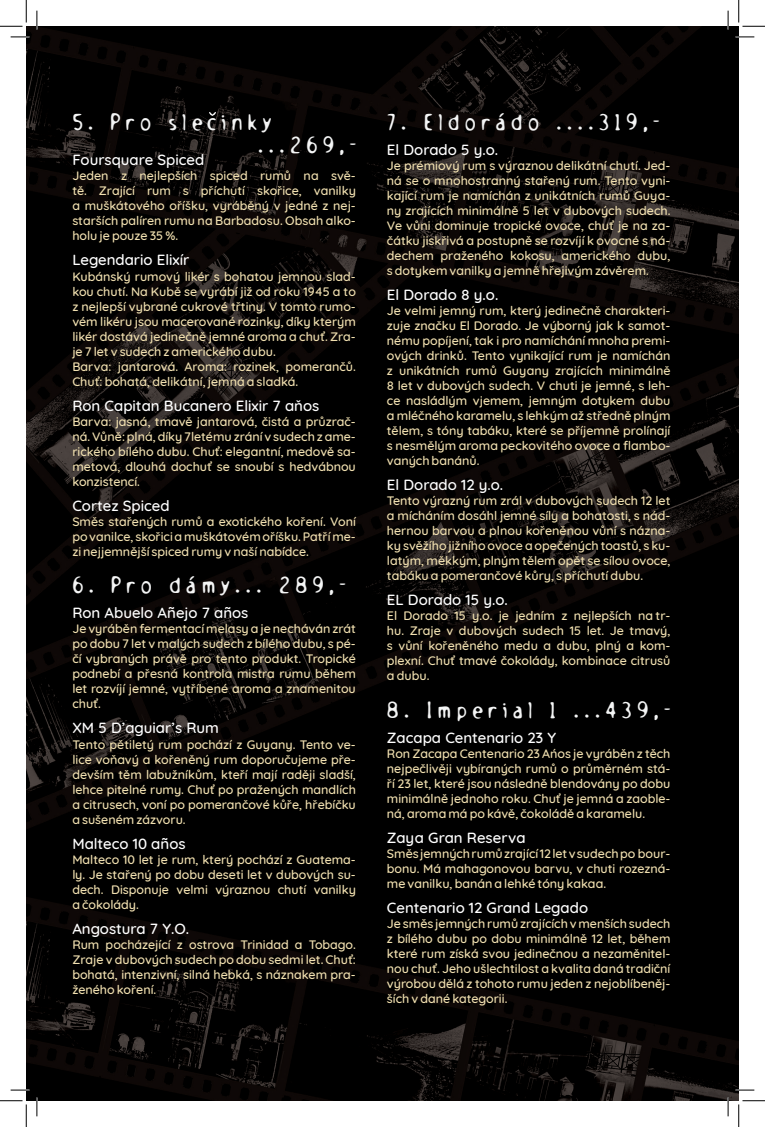
<style>
.page{position:relative;width:765px;height:1127px;background:#fff}
.page>*{position:absolute;margin:0;border:0;box-sizing:border-box;transform-origin:0 0}
.zeme_novy_nadpisy_rumak{font:22.5px "Holstein";letter-spacing:.25em;color:#f4f5f5}
.nadpis_rumak_vlevo{font:500 15px "Quicksand";color:#fff}
.text_rumak_popis{font:500 12.5px/15px "Quicksand";color:#f1e0b0;text-align:justify}
.s1{color:#fafafa}
</style>
<div class="page">
<img style="left:26px;top:26px;width:712px;height:1074px">
<svg style="left:209px;top:112px;width:7px;height:4px"></svg>
<svg style="left:11px;top:36px;width:18px;height:2px"></svg>
<svg style="left:735px;top:36px;width:19px;height:2px"></svg>
<svg style="left:11px;top:1088px;width:18px;height:2px"></svg>
<svg style="left:735px;top:1088px;width:19px;height:2px"></svg>
<svg style="left:36px;top:11px;width:2px;height:18px"></svg>
<svg style="left:36px;top:1097px;width:2px;height:18px"></svg>
<svg style="left:727px;top:11px;width:2px;height:18px"></svg>
<svg style="left:727px;top:1097px;width:2px;height:18px"></svg>
<svg style="left:0;top:0;width:27px;height:27px"></svg>
<svg style="left:0;top:1100px;width:27px;height:26px"></svg>
<svg style="left:738px;top:0;width:27px;height:27px"></svg>
<svg style="left:738px;top:1100px;width:27px;height:26px"></svg>
<p class="zeme_novy_nadpisy_rumak" style="left:72px;top:108px;width:200px">5. Pro slecinky</p>
<p class="zeme_novy_nadpisy_rumak" style="left:258px;top:131px;width:99px">...269,–</p>
<p class="nadpis_rumak_vlevo" style="left:72px;top:148px;width:133px">Foursquare Spiced</p>
<p class="text_rumak_popis" style="left:72px;top:167px;width:285px">Jeden z nejlepších spiced rumů na svě&shy;tě. Zrající rum s příchutí skořice, vanilky a muškátového oříšku, vyráběný v jedné z nej&shy;starších palíren rumu na Barbadosu. Obsah alko&shy;holu je pouze 35 %.</p>
<p class="nadpis_rumak_vlevo" style="left:72px;top:248px;width:119px">Legendario Elixír</p>
<p class="text_rumak_popis" style="left:72px;top:267px;width:285px">Kubánský rumový likér s bohatou jemnou slad&shy;kou chutí. Na Kubě se vyrábí již od roku 1945 a to z nejlepší vybrané cukrové třtiny. V tomto rumo&shy;vém likéru jsou macerované rozinky, díky kterým likér dostává jedinečně jemné aroma a chuť. Zra&shy;je 7 let v sudech z amerického dubu.</p>
<p class="text_rumak_popis" style="left:72px;top:357px;width:285px">Barva: jantarová. Aroma: rozinek, pomerančů.<br>Chuť: bohatá, delikátní, jemná a sladká.</p>
<p class="nadpis_rumak_vlevo" style="left:72px;top:393px;width:248px">Ron Capitan Bucanero Elixir 7 aňos</p>
<p class="text_rumak_popis" style="left:72px;top:412px;width:285px">Barva: jasná, tmavě jantarová, čistá a průzrač&shy;ná. Vůně: plná, díky 7letému zrání v sudech z ame&shy;rického bílého dubu. Chuť: elegantní, medově sa&shy;metová, dlouhá dochuť se snoubí s hedvábnou konzistencí.</p>
<p class="nadpis_rumak_vlevo" style="left:72px;top:493px;width:99px">Cortez Spiced</p>
<p class="text_rumak_popis" style="left:72px;top:512px;width:285px">Směs stařených rumů a exotického koření. Voní po vanilce, skořici a muškátovém oříšku. Patří me&shy;zi nejjemnější spiced rumy v naší nabídce.</p>
<p class="zeme_novy_nadpisy_rumak" style="left:72px;top:571px;width:275px">6. Pro dámy... 289,–</p>
<p class="nadpis_rumak_vlevo" style="left:72px;top:600px;width:178px">Ron Abuelo Añejo 7 años</p>
<p class="text_rumak_popis" style="left:72px;top:620px;width:285px">Je vyráběn fermentací melasy a je necháván zrát po dobu 7 let v malých sudech z bílého dubu, s pé&shy;čí vybraných právě pro tento produkt. Tropické podnebí a přesná kontrola mistra rumu během let rozvíjí jemné, vytříbené aroma a znamenitou chuť.</p>
<p class="nadpis_rumak_vlevo" style="left:72px;top:715px;width:148px">XM 5 D’aguiar’s Rum</p>
<p class="text_rumak_popis" style="left:72px;top:735px;width:285px">Tento pětiletý rum pochází z Guyany. Tento ve&shy;lice voňavý a kořeněný rum doporučujeme pře&shy;devším těm labužníkům, kteří mají raději sladší, lehce pitelné rumy. Chuť po pražených mandlích a citrusech, voní po pomerančové kůře, hřebíčku a sušeném zázvoru.</p>
<p class="nadpis_rumak_vlevo" style="left:72px;top:830px;width:115px">Malteco 10 años</p>
<p class="text_rumak_popis" style="left:72px;top:850px;width:285px">Malteco 10 let je rum, který pochází z Guatema&shy;ly. Je stařený po dobu deseti let v dubových su&shy;dech. Disponuje velmi výraznou chutí vanilky a čokolády.</p>
<p class="nadpis_rumak_vlevo" style="left:72px;top:915px;width:118px">Angostura 7 Y.O.</p>
<p class="text_rumak_popis" style="left:72px;top:935px;width:285px">Rum pocházející z ostrova Trinidad a Tobago.<br>Zraje v dubových sudech po dobu sedmi let. Chuť: bohatá, intenzivní, silná hebká, s náznakem pra&shy;ženého koření.</p>
<p class="zeme_novy_nadpisy_rumak" style="left:387px;top:108px;width:274px"><span class="s1">7</span>. Eldorádo ....319,–</p>
<p class="nadpis_rumak_vlevo" style="left:387px;top:137px;width:113px">El Dorado 5 y.o.</p>
<p class="text_rumak_popis" style="left:387px;top:157px;width:285px">Je prémiový rum s výraznou delikátní chutí. Jed&shy;ná se o mnohostranný stařený rum. Tento vyni&shy;kající rum je namíchán z unikátních rumů Guya&shy;ny zrajících minimálně 5 let v dubových sudech.<br>Ve vůni dominuje tropické ovoce, chuť je na za&shy;čátku jiskřivá a postupně se rozvíjí k ovocné s ná&shy;dechem praženého kokosu, amerického dubu, s dotykem vanilky a jemně hřejivým závěrem.</p>
<p class="nadpis_rumak_vlevo" style="left:387px;top:282px;width:113px">El Dorado 8 y.o.</p>
<p class="text_rumak_popis" style="left:387px;top:302px;width:285px">Je velmi jemný rum, který jedinečně charakteri&shy;zuje značku El Dorado. Je výborný jak k samot&shy;nému popíjení, tak i pro namíchání mnoha premi&shy;ových drinků. Tento vynikající rum je namíchán z unikátních rumů Guyany zrajících minimálně 8 let v dubových sudech. V chuti je jemné, s leh&shy;ce nasládlým vjemem, jemným dotykem dubu a mléčného karamelu, s lehkým až středně plným tělem, s tóny tabáku, které se příjemně prolínají s nesmělým aroma peckovitého ovoce a flambo&shy;vaných banánů.</p>
<p class="nadpis_rumak_vlevo" style="left:387px;top:472px;width:118px">El Dorado 12 y.o.</p>
<p class="text_rumak_popis" style="left:387px;top:492px;width:285px">Tento výrazný rum zrál v dubových sudech 12 let a mícháním dosáhl jemné síly a bohatosti, s nád&shy;hernou barvou a plnou kořeněnou vůní s názna&shy;ky svěžího jižního ovoce a opečených toastů, s ku&shy;latým, měkkým, plným tělem opět se sílou ovoce, tabáku a pomerančové kůry, s příchutí dubu.</p>
<p class="nadpis_rumak_vlevo" style="left:387px;top:587px;width:122px">EL Dorado 15 y.o.</p>
<p class="text_rumak_popis" style="left:387px;top:607px;width:285px">El Dorado 15 y.o. je jedním z nejlepších na tr&shy;hu. Zraje v dubových sudech 15 let. Je tmavý, s vůní kořeněného medu a dubu, plný a kom&shy;plexní. Chuť tmavé čokolády, kombinace citrusů a dubu.</p>
<p class="zeme_novy_nadpisy_rumak" style="left:387px;top:695px;width:285px">8. Imperial 1 ...439,–</p>
<p class="nadpis_rumak_vlevo" style="left:387px;top:725px;width:171px">Zacapa Centenario 23 Y</p>
<p class="text_rumak_popis" style="left:387px;top:744px;width:285px">Ron Zacapa Centenario 23 Ańos je vyráběn z těch nejpečlivěji vybíraných rumů o průměrném stá&shy;ří 23 let, které jsou následně blendovány po dobu minimálně jednoho roku. Chuť je jemná a zaoble&shy;ná, aroma má po kávě, čokoládě a karamelu.</p>
<p class="nadpis_rumak_vlevo" style="left:387px;top:825px;width:140px">Zaya Gran Reserva</p>
<p class="text_rumak_popis" style="left:387px;top:844px;width:285px">Směs jemných rumů zrající 12 let v sudech po bour&shy;bonu. Má mahagonovou barvu, v chuti rozezná&shy;me vanilku, banán a lehké tóny kakaa.</p>
<p class="nadpis_rumak_vlevo" style="left:387px;top:895px;width:203px">Centenario 12 Grand Legado</p>
<p class="text_rumak_popis" style="left:387px;top:914px;width:285px">Je směs jemných rumů zrajících v menších sudech z bílého dubu po dobu minimálně 12 let, během které rum získá svou jedinečnou a nezaměnitel&shy;nou chuť. Jeho ušlechtilost a kvalita daná tradiční výrobou dělá z tohoto rumu jeden z nejoblíbeněj&shy;ších v dané kategorii.</p>
</div>
